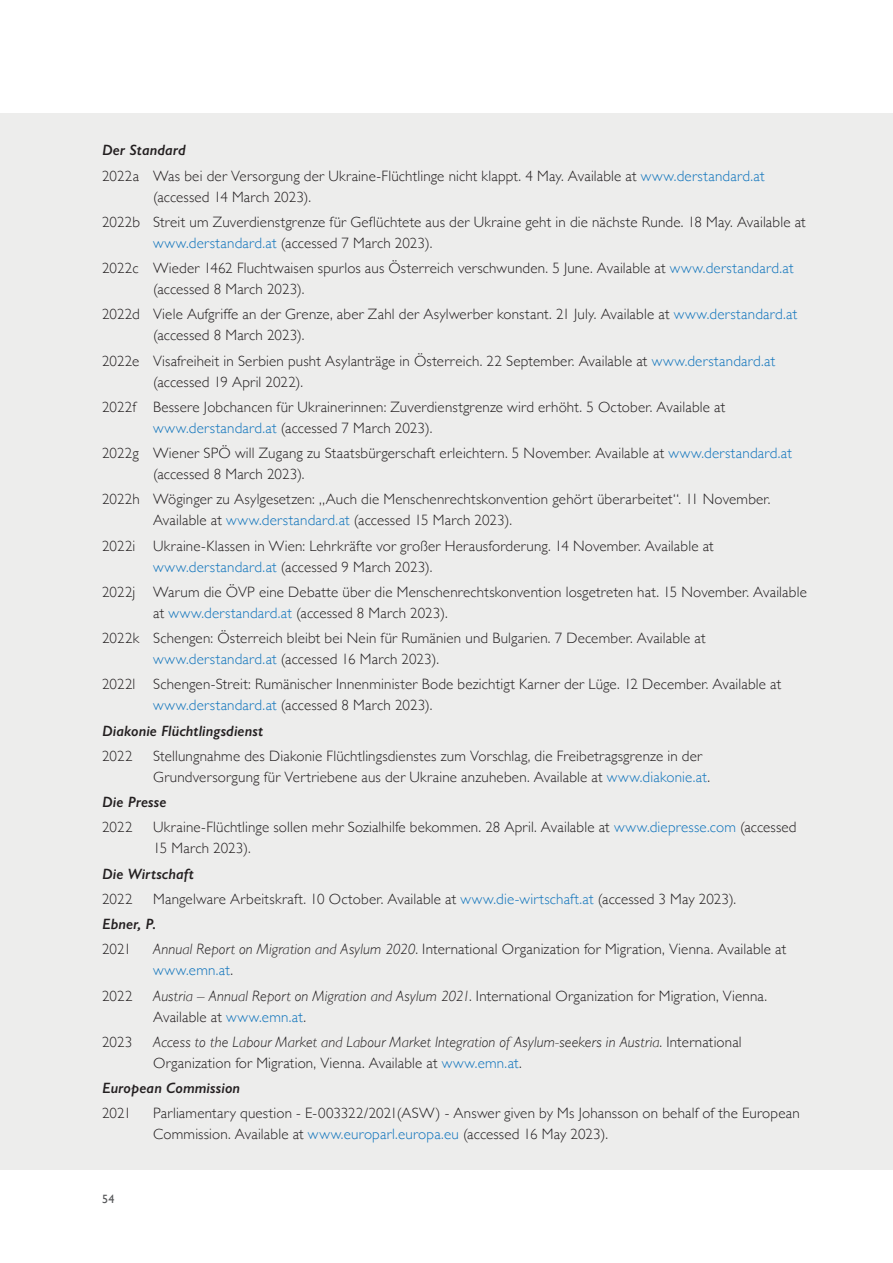
<style>
.page{position:relative;width:893px;height:1263px;background:#fff}
.page>*{position:absolute;margin:0;border:0;box-sizing:border-box;transform-origin:0 0}
.t1{font:300 15px/25.2px "Gill Sans";letter-spacing:.01em;color:#231f20}
.t2{font:italic 300 15px/21px "Gill Sans";letter-spacing:.005em;color:#231f20}
.t3{font:italic 600 15px/25.2px "Gill Sans";letter-spacing:.005em;color:#231f20}
.t4{font:12px "Gill Sans";color:#57585a}
.s1{font-weight:600;font-style:italic}
.s2{color:#1074bc}
.s3{font-weight:300;font-style:normal;color:#1074bc}
.s4{font-weight:300;font-style:normal}
.s5{font-style:italic}
.s6{font-style:normal}
.s7{font-style:normal;color:#1074bc}
</style>
<div class="page">
<div style="left:0;top:113px;width:893px;height:1056px;background:#ededec"></div>
<p class="t1" style="left:102px;top:137px;width:664px"><span class="s1">Der Standard<br></span>2022a Was bei der Versorgung der Ukraine-Flüchtlinge nicht klappt. 4 May. Available at <span class="s2">www.derstandard.at</span></p>
<p class="t1" style="left:102px;top:183px;width:705px;text-indent:51px">(accessed 14 March 2023).<br>2022b Streit um Zuverdienstgrenze für Geflüchtete aus der Ukraine geht in die nächste Runde. 18 May. Available at</p>
<p class="t1" style="left:102px;top:230px;width:693px;text-indent:51px"><span class="s2">www.derstandard.at</span> (accessed 7 March 2023).<br>2022c Wieder 1462 Fluchtwaisen spurlos aus Österreich verschwunden. 5 June. Available at <span class="s2">www.derstandard.at</span></p>
<p class="t1" style="left:102px;top:276px;width:697px;text-indent:51px">(accessed 8 March 2023).<br>2022d Viele Aufgriffe an der Grenze, aber Zahl der Asylwerber konstant. 21 July. Available at <span class="s2">www.derstandard.at</span></p>
<p class="t1" style="left:102px;top:322px;width:675px;text-indent:51px">(accessed 8 March 2023).<br>2022e Visafreiheit in Serbien pusht Asylanträge in Österreich. 22 September. Available at <span class="s2">www.derstandard.at</span></p>
<p class="t1" style="left:102px;top:368px;width:625px;text-indent:51px">(accessed 19 April 2022).<br>2022f Bessere Jobchancen für Ukrainerinnen: Zuverdienstgrenze wird erhöht. 5 October. Available at</p>
<p class="t1" style="left:102px;top:415px;width:691px;text-indent:51px"><span class="s2">www.derstandard.at</span> (accessed 7 March 2023).<br>2022g Wiener SPÖ will Zugang zu Staatsbürgerschaft erleichtern. 5 November. Available at <span class="s2">www.derstandard.at</span></p>
<p class="t1" style="left:102px;top:461px;width:670px;text-indent:51px">(accessed 8 March 2023).<br>2022h Wöginger zu Asylgesetzen: „Auch die Menschenrechtskonvention gehört überarbeitet“. 11 November.</p>
<p class="t1" style="left:102px;top:507px;width:613px;text-indent:51px">Available at <span class="s2">www.derstandard.at</span> (accessed 15 March 2023).<br>2022i Ukraine-Klassen in Wien: Lehrkräfte vor großer Herausforderung. 14 November. Available at</p>
<p class="t1" style="left:102px;top:553px;width:706px;text-indent:51px"><span class="s2">www.derstandard.at</span> (accessed 9 March 2023).<br>2022j Warum die ÖVP eine Debatte über die Menschenrechtskonvention losgetreten hat. 15 November. Available</p>
<p class="t1" style="left:102px;top:600px;width:605px;text-indent:51px">at <span class="s2">www.derstandard.at</span> (accessed 8 March 2023).<br>2022k Schengen: Österreich bleibt bei Nein für Rumänien und Bulgarien. 7 December. Available at</p>
<p class="t1" style="left:102px;top:646px;width:681px;text-indent:51px"><span class="s2">www.derstandard.at</span> (accessed 16 March 2023).<br>2022l Schengen-Streit: Rumänischer Innenminister Bode bezichtigt Karner der Lüge. 12 December. Available at</p>
<p class="t3" style="left:102px;top:693px;width:332px;text-indent:51px"><span class="s3">www.derstandard.at</span> <span class="s4">(accessed 8 March 2023).<br></span>Diakonie Flüchtlingsdienst</p>
<p class="t1" style="left:102px;top:743px;width:32px">2022</p>
<p class="t1" style="left:153px;top:745px;width:558px;line-height:21px">Stellungnahme des Diakonie Flüchtlingsdienstes zum Vorschlag, die Freibetragsgrenze in der<br>Grundversorgung für Vertriebene aus der Ukraine anzuheben. Available at <span class="s2">www.diakonie.at</span>.</p>
<p class="t3" style="left:102px;top:789px;width:66px">Die Presse</p>
<p class="t1" style="left:102px;top:814px;width:32px">2022</p>
<p class="t1" style="left:153px;top:816px;width:645px;line-height:21px">Ukraine-Flüchtlinge sollen mehr Sozialhilfe bekommen. 28 April. Available at <span class="s2">www.diepresse.com</span> (accessed<br>15 March 2023).</p>
<p class="t3" style="left:102px;top:861px;width:93px">Die Wirtschaft</p>
<p class="t1" style="left:102px;top:886px;width:32px">2022</p>
<p class="t1" style="left:102px;top:886px;width:636px;text-indent:51px">Mangelware Arbeitskraft. 10 October. Available at <span class="s2">www.die-wirtschaft.at</span> (accessed 3 May 2023).<br><span class="s1">Ebner, P.</span></p>
<p class="t1" style="left:102px;top:936px;width:31px">2021</p>
<p class="t1" style="left:153px;top:938px;width:635px;line-height:21px"><span class="s5">Annual Report on Migration and Asylum 2020</span>. International Organization for Migration, Vienna. Available at <span class="s2">www.emn.at</span>.</p>
<p class="t1" style="left:102px;top:982px;width:32px">2022</p>
<p class="t1" style="left:153px;top:984px;width:615px;line-height:21px"><span class="s5">Austria – Annual Report on Migration and Asylum 2021</span>. International Organization for Migration, Vienna.<br>Available at <span class="s2">www.emn.at</span>.</p>
<p class="t1" style="left:102px;top:1029px;width:32px">2023</p>
<p class="t2" style="left:153px;top:1031px;width:590px">Access to the Labour Market and Labour Market Integration of Asylum-seekers in Austria<span class="s6">. International<br>Organization for Migration, Vienna. Available at</span> <span class="s7">www.emn.at</span><span class="s6">.</span></p>
<p class="t3" style="left:102px;top:1075px;width:140px">European Commission</p>
<p class="t1" style="left:102px;top:1100px;width:31px">2021</p>
<p class="t1" style="left:153px;top:1102px;width:648px;line-height:21px">Parliamentary question - E-003322/2021(ASW) - Answer given by Ms Johansson on behalf of the European<br>Commission. Available at <span class="s2">www.europarl.europa.eu</span> (accessed 16 May 2023).</p>
<p class="t4" style="left:102px;top:1192px;width:14px">54</p>
</div>
